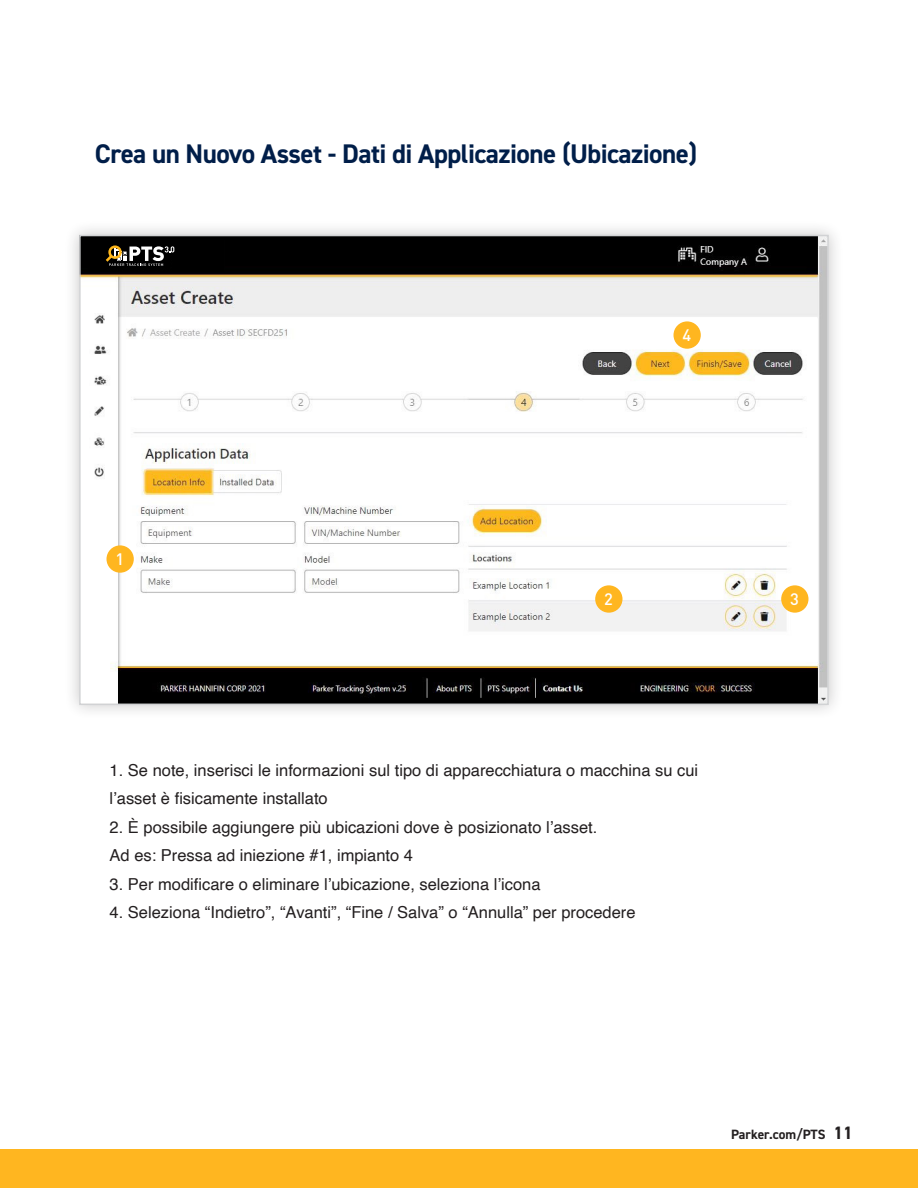
<style>
.page{position:relative;width:918px;height:1188px;background:#fff}
.page>*{position:absolute;margin:0;border:0;box-sizing:border-box;transform-origin:0 0}
.t1{font:700 27px "DIN2014";letter-spacing:-.02em;color:#001e49}
.t2{font:700 18px "DIN2014";color:#231f20}
.t3{font:16.5px/28.5px "Helvetica";color:#231f20}
.t4{font:500 16.5px "DINOT";color:#fff}
.t5{font:700 13.5px "DIN2014";color:#231f20}
</style>
<div class="page">
<div style="left:0;top:1150px;width:918px;height:38px;background:#ffb620"></div>
<div style="left:64px;top:220px;width:780px;height:500px;background:#231f20;opacity:.25"></div>
<img style="left:82px;top:238px;width:744px;height:464px">
<div style="left:79px;top:235px;width:750px;height:470px;border:2px solid #d1d2d4"></div>
<div style="left:106px;top:545px;width:28px;height:28px;background:#ffb620;border-radius:50%"></div>
<div style="left:595px;top:585px;width:28px;height:28px;background:#ffb620;border-radius:50%"></div>
<div style="left:781px;top:585px;width:27px;height:28px;background:#ffb620;border-radius:50%"></div>
<div style="left:674px;top:321px;width:27px;height:28px;background:#ffb620;border-radius:50%"></div>
<div style="left:81px;top:240px;width:88px;height:28px;background:#000"></div>
<svg style="left:106px;top:245px;width:68px;height:21px"></svg>
<p class="t1" style="left:95px;top:136px;width:604px">Crea un Nuovo Asset - Dati di Applicazione (Ubicazione)</p>
<p class="t4" style="left:116px;top:548px;width:10px">1</p>
<p class="t4" style="left:683px;top:324px;width:10px">4</p>
<p class="t4" style="left:604px;top:588px;width:10px">2</p>
<p class="t4" style="left:790px;top:588px;width:10px">3</p>
<p class="t3" style="left:110px;top:756px;width:590px">1. Se note, inserisci le informazioni sul tipo di apparecchiatura o macchina su cui l’asset è fisicamente installato</p>
<p class="t3" style="left:110px;top:813px;width:489px">2. È possibile aggiungere più ubicazioni dove è posizionato l’asset.<br>Ad es: Pressa ad iniezione #1, impianto 4</p>
<p class="t3" style="left:110px;top:870px;width:432px">3. Per modificare o eliminare l’ubicazione, seleziona l’icona</p>
<p class="t3" style="left:110px;top:899px;width:528px">4. Seleziona “Indietro”, “Avanti”, “Fine / Salva” o “Annulla” per procedere</p>
<p class="t5" style="left:731px;top:1126px;width:96px">Parker.com/PTS</p>
<p class="t2" style="left:834px;top:1121px;width:21px">11</p>
</div>
